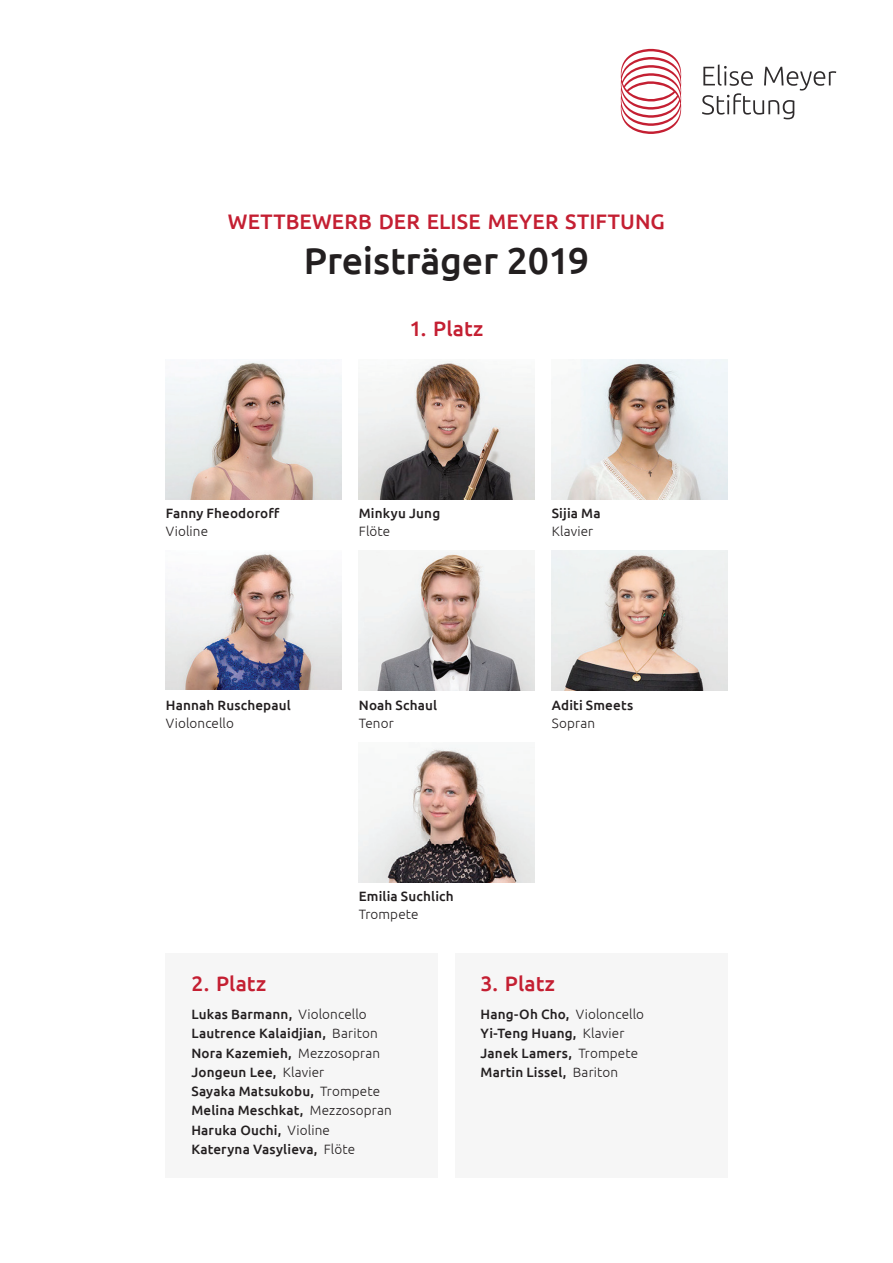
<style>
.page{position:relative;width:893px;height:1263px;background:#fff}
.page>*{position:absolute;margin:0;border:0;box-sizing:border-box;transform-origin:0 0}
.t1{font:500 37.5px "Ubuntu";letter-spacing:-.01em;color:#231f20}
.t2{font:500 21px "Ubuntu";letter-spacing:.01em;color:#c41f32}
.t3{font:500 13.5px/19.2px "Ubuntu";letter-spacing:.01em;color:#231f20}
.t4{font:300 13.5px "Ubuntu";letter-spacing:.01em;color:#231f20}
.s1{font-weight:300}
</style>
<div class="page">
<svg style="left:702px;top:64px;width:134px;height:55px"></svg>
<svg style="left:621px;top:49px;width:60px;height:85px"></svg>
<img style="left:552px;top:551px;width:175px;height:140px">
<img style="left:552px;top:359px;width:175px;height:140px">
<img style="left:359px;top:747px;width:175px;height:135px">
<img style="left:166px;top:361px;width:175px;height:138px">
<img style="left:166px;top:553px;width:175px;height:137px">
<img style="left:359px;top:551px;width:175px;height:140px">
<img style="left:359px;top:361px;width:175px;height:138px">
<div style="left:166px;top:954px;width:272px;height:224px;background:#f6f6f6"></div>
<div style="left:455px;top:954px;width:272px;height:224px;background:#f6f6f6"></div>
<h2 class="t2" style="left:228px;top:208px;width:438px">WETTBEWERB DER ELISE MEYER STIFTUNG</h2>
<h1 class="t1" style="left:304px;top:237px;width:286px">Preisträger 2019</h1>
<h2 class="t2" style="left:410px;top:316px;width:75px">1. Platz</h2>
<p class="t3" style="left:166px;top:503px;width:115px">Fanny Fheodoroff</p>
<p class="t4" style="left:166px;top:523px;width:44px">Violine</p>
<p class="t3" style="left:166px;top:695px;width:127px">Hannah Ruschepaul</p>
<p class="t4" style="left:166px;top:715px;width:70px">Violoncello</p>
<p class="t3" style="left:359px;top:503px;width:83px">Minkyu Jung</p>
<p class="t4" style="left:359px;top:523px;width:33px">Flöte</p>
<p class="t3" style="left:359px;top:695px;width:80px">Noah Schaul</p>
<p class="t4" style="left:359px;top:715px;width:37px">Tenor</p>
<p class="t3" style="left:359px;top:886px;width:96px">Emilia Suchlich</p>
<p class="t4" style="left:359px;top:906px;width:61px">Trompete</p>
<p class="t3" style="left:552px;top:503px;width:50px">Sijia Ma</p>
<p class="t4" style="left:552px;top:523px;width:43px">Klavier</p>
<p class="t3" style="left:552px;top:695px;width:83px">Aditi Smeets</p>
<p class="t4" style="left:552px;top:715px;width:45px">Sopran</p>
<h2 class="t2" style="left:191px;top:971px;width:76px">2. Platz</h2>
<p class="t3" style="left:191px;top:1004px;width:202px">Lukas Barmann, <span class="s1">Violoncello<br></span>Lautrence Kalaidjian, <span class="s1">Bariton<br></span>Nora Kazemieh, <span class="s1">Mezzosopran<br></span>Jongeun Lee, <span class="s1">Klavier<br></span>Sayaka Matsukobu, <span class="s1">Trompete<br></span>Melina Meschkat, <span class="s1">Mezzosopran<br></span>Haruka Ouchi, <span class="s1">Violine<br></span>Kateryna Vasylieva, <span class="s1">Flöte</span></p>
<h2 class="t2" style="left:480px;top:971px;width:76px">3. Platz</h2>
<p class="t3" style="left:480px;top:1004px;width:165px">Hang-Oh Cho, <span class="s1">Violoncello<br></span>Yi-Teng Huang, <span class="s1">Klavier<br></span>Janek Lamers, <span class="s1">Trompete<br></span>Martin Lissel, <span class="s1">Bariton</span></p>
</div>
